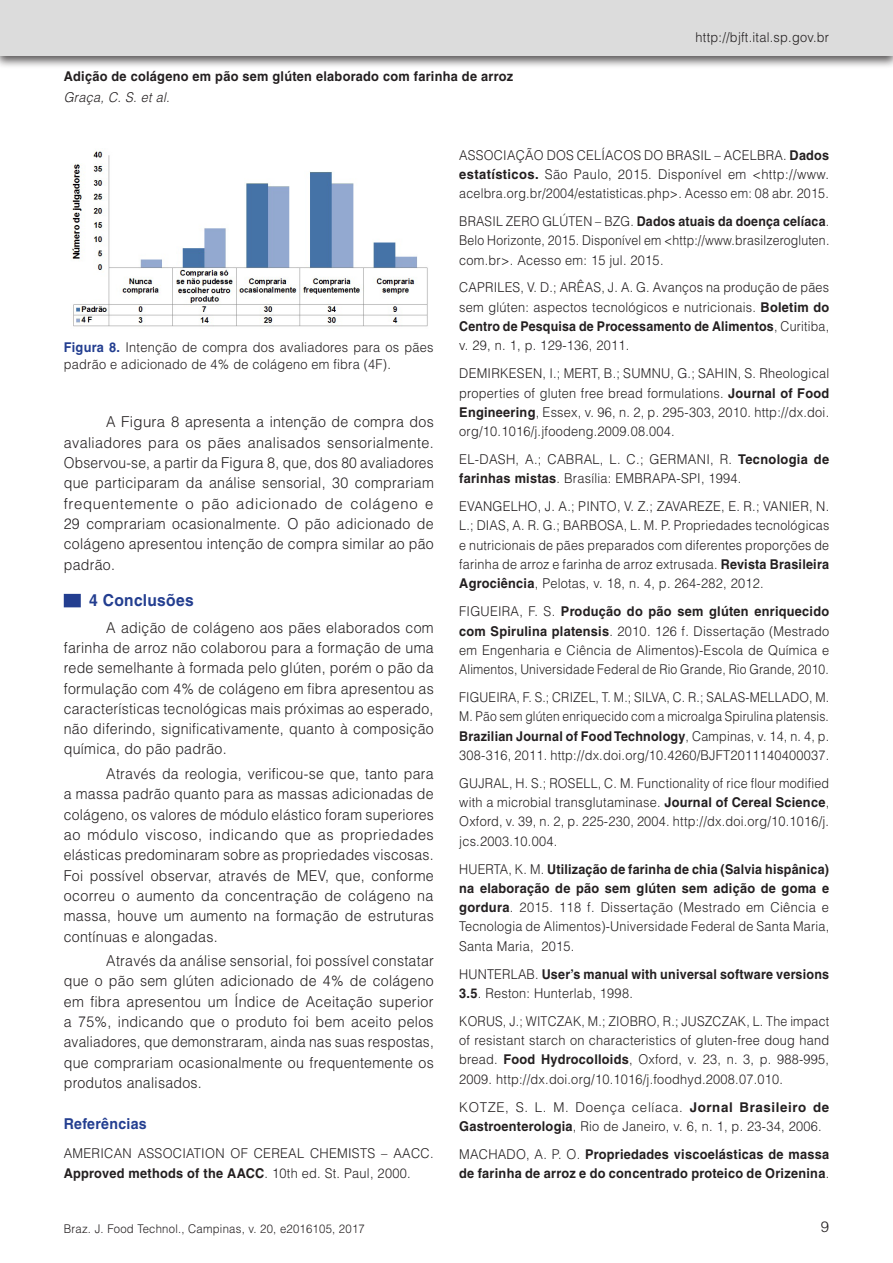
<style>
.page{position:relative;width:893px;height:1263px;background:#fff}
.page>*{position:absolute;margin:0;border:0;box-sizing:border-box;transform-origin:0 0}
.Heading1{font:700 16.5px "Helvetica";letter-spacing:.02em;color:#233e90;scale:.94 1}
.Paragraph{font:300 15px/20.2px "Helvetica";letter-spacing:.02em;color:#231f20;text-align:justify;scale:.94 1}
.ReferenceHead{font:700 15px "Helvetica";letter-spacing:.02em;color:#233e90;scale:.94 1}
.Paragraph-2{font:300 15px "Helvetica";letter-spacing:.02em;color:#231f20}
.Reference{font:300 13.5px/19.4px "Helvetica";letter-spacing:.02em;color:#231f20;text-align:justify;scale:.94 1}
.Reference-2{font:300 13.5px/19.4px "Helvetica";letter-spacing:.02em;color:#231f20;text-align:justify;scale:.93 1}
.Reference-3{font:300 13.5px/19.4px "Helvetica";letter-spacing:.02em;color:#231f20;text-align:justify;scale:.92 1}
.Reference-4{font:300 13.5px/19.4px "Helvetica";letter-spacing:.02em;color:#231f20;text-align:justify;scale:.91 1}
.Reference-5{font:300 13.5px/20.2px "Helvetica";letter-spacing:.02em;color:#231f20;scale:.95 1}
.Reference-6{font:700 13.5px/19.4px "Helvetica";letter-spacing:.02em;color:#231f20;scale:.94 1}
.Reference-7{font:300 13.5px/19.4px "Helvetica";letter-spacing:.05em;color:#231f20}
.FigureCaption{font:300 13.5px/16.2px "Helvetica";letter-spacing:.02em;color:#231f20;scale:.94 1}
.Reference-8{font:700 13.5px/19.4px "Helvetica";letter-spacing:.02em;color:#231f20;scale:.93 1}
.t1{font:italic 300 13.5px "Helvetica";letter-spacing:.02em;color:#231f20;scale:.94 1}
.t2{font:300 12px "Helvetica";letter-spacing:.02em;color:#231f20;scale:.94 1}
.s1{font-weight:700;color:#233e90}
.s2{font-weight:700}
.s3{font-weight:300}
</style>
<div class="page">
<div style="left:0;top:0;width:893px;height:69px;background:#231f20;opacity:.75"></div>
<div style="left:0;top:0;width:893px;height:56px;background:#dcdcdc"></div>
<img style="left:72px;top:151px;width:356px;height:176px">
<div style="left:64px;top:594px;width:17px;height:13px;background:#233e90"></div>
<p class="Reference-6" style="left:64px;top:67px;width:479px">Adição de colágeno em pão sem glúten elaborado com farinha de arroz</p>
<p class="t1" style="left:64px;top:89px;width:114px">Graça, C. S. et al.</p>
<p class="Reference" style="left:696px;top:28px;width:144px">http://bjft.ital.sp.gov.br</p>
<p class="FigureCaption" style="left:64px;top:339px;width:395px"><span class="s1">Figura 8.</span> Intenção de compra dos avaliadores para os pães padrão e adicionado de 4% de colágeno em fibra (4F).</p>
<p class="Paragraph" style="left:64px;top:412px;width:395px;text-indent:43px">A Figura 8 apresenta a intenção de compra dos avaliadores para os pães analisados sensorialmente.<br>Observou-se, a partir da Figura 8, que, dos 80 avaliadores que participaram da análise sensorial, 30 comprariam frequentemente o pão adicionado de colágeno e 29 comprariam ocasionalmente. O pão adicionado de colágeno apresentou intenção de compra similar ao pão padrão.</p>
<p class="Heading1" style="left:89px;top:590px;width:113px">4 Conclusões</p>
<p class="Paragraph" style="left:64px;top:617px;width:395px;text-indent:43px">A adição de colágeno aos pães elaborados com farinha de arroz não colaborou para a formação de uma rede semelhante à formada pelo glúten, porém o pão da formulação com 4% de colágeno em fibra apresentou as características tecnológicas mais próximas ao esperado, não diferindo, significativamente, quanto à composição química, do pão padrão.</p>
<p class="Paragraph" style="left:64px;top:763px;width:395px;text-indent:43px">Através da reologia, verificou-se que, tanto para a massa padrão quanto para as massas adicionadas de colágeno, os valores de módulo elástico foram superiores ao módulo viscoso, indicando que as propriedades elásticas predominaram sobre as propriedades viscosas.<br>Foi possível observar, através de MEV, que, conforme ocorreu o aumento da concentração de colágeno na massa, houve um aumento na formação de estruturas contínuas e alongadas.</p>
<p class="Paragraph" style="left:64px;top:950px;width:395px;text-indent:43px">Através da análise sensorial, foi possível constatar que o pão sem glúten adicionado de 4% de colágeno em fibra apresentou um Índice de Aceitação superior a 75%, indicando que o produto foi bem aceito pelos avaliadores, que demonstraram, ainda nas suas respostas, que comprariam ocasionalmente ou frequentemente os produtos analisados.</p>
<p class="ReferenceHead" style="left:64px;top:1114px;width:90px">Referências</p>
<p class="Reference-5" style="left:64px;top:1142px;width:391px">AMERICAN ASSOCIATION OF CEREAL CHEMISTS – AACC.<br><span class="s2">Approved methods of the AACC</span>. 10th ed. St. Paul, 2000.</p>
<p class="Reference" style="left:459px;top:145px;width:395px">ASSOCIAÇÃO DOS CELÍACOS DO BRASIL – ACELBRA. <span class="s2">Dados estatísticos.</span> São Paulo, 2015. Disponível em &lt;http://www. acelbra.org.br/2004/estatisticas.php&gt;. Acesso em: 08 abr. 2015.</p>
<p class="Reference-3" style="left:459px;top:211px;width:404px">BRASIL ZERO GLÚTEN – BZG. <span class="s2">Dados atuais da doença celíaca</span>.<br>Belo Horizonte, 2015. Disponível em &lt;http://www.brasilzerogluten. com.br&gt;. Acesso em: 15 jul. 2015.</p>
<p class="Reference-2" style="left:459px;top:278px;width:399px">CAPRILES, V. D.; ARÊAS, J. A. G. Avanços na produção de pães sem glúten: aspectos tecnológicos e nutricionais. <span class="s2">Boletim do Centro de Pesquisa de Processamento de Alimentos</span>, Curitiba, v. 29, n. 1, p. 129-136, 2011.</p>
<p class="Reference" style="left:459px;top:364px;width:395px">DEMIRKESEN, I.; MERT, B.; SUMNU, G.; SAHIN, S. Rheological properties of gluten free bread formulations. <span class="s2">Journal of Food Engineering</span>, Essex, v. 96, n. 2, p. 295-303, 2010. http://dx.doi. org/10.1016/j.jfoodeng.2009.08.004.</p>
<p class="Reference-5" style="left:459px;top:449px;width:391px;line-height:19.4px">EL-DASH, A.; CABRAL, L. C.; GERMANI, R. <span class="s2">Tecnologia de farinhas mistas</span>. Brasília: EMBRAPA-SPI, 1994.</p>
<p class="Reference" style="left:459px;top:496px;width:395px">EVANGELHO, J. A.; PINTO, V. Z.; ZAVAREZE, E. R.; VANIER, N.<br>L.; DIAS, A. R. G.; BARBOSA, L. M. P. Propriedades tecnológicas e nutricionais de pães preparados com diferentes proporções de farinha de arroz e farinha de arroz extrusada. <span class="s2">Revista Brasileira Agrociência</span>, Pelotas, v. 18, n. 4, p. 264-282, 2012.</p>
<p class="Reference" style="left:459px;top:602px;width:395px">FIGUEIRA, F. S. <span class="s2">Produção do pão sem glúten enriquecido com Spirulina platensis</span>. 2010. 126 f. Dissertação (Mestrado em Engenharia e Ciência de Alimentos)-Escola de Química e Alimentos, Universidade Federal de Rio Grande, Rio Grande, 2010.</p>
<p class="Reference-4" style="left:459px;top:687px;width:408px">FIGUEIRA, F. S.; CRIZEL, T. M.; SILVA, C. R.; SALAS-MELLADO, M.<br>M. Pão sem glúten enriquecido com a microalga Spirulina platensis.<br><span class="s2">Brazilian Journal of Food Technology</span>, Campinas, v. 14, n. 4, p.<br>308-316, 2011. http://dx.doi.org/10.4260/BJFT2011140400037.</p>
<p class="Reference-2" style="left:459px;top:773px;width:399px">GUJRAL, H. S.; ROSELL, C. M. Functionality of rice flour modified with a microbial transglutaminase. <span class="s2">Journal of Cereal Science</span>, Oxford, v. 39, n. 2, p. 225-230, 2004. http://dx.doi.org/10.1016/j. jcs.2003.10.004.</p>
<p class="Reference-2" style="left:459px;top:859px;width:399px">HUERTA, K. M. <span class="s2">Utilização de farinha de chia (Salvia hispânica) na elaboração de pão sem glúten sem adição de goma e gordura</span>. 2015. 118 f. Dissertação (Mestrado em Ciência e Tecnologia de Alimentos)-Universidade Federal de Santa Maria, Santa Maria, 2015.</p>
<p class="Reference-8" style="left:459px;top:964px;width:399px"><span class="s3">HUNTERLAB.</span> User’s manual with universal software versions<br>3.5<span class="s3">. Reston: Hunterlab, 1998.</span></p>
<p class="Reference-3" style="left:459px;top:1011px;width:404px">KORUS, J.; WITCZAK, M.; ZIOBRO, R.; JUSZCZAK, L. The impact of resistant starch on characteristics of gluten-free doug hand bread. <span class="s2">Food Hydrocolloids</span>, Oxford, v. 23, n. 3, p. 988-995, 2009. http://dx.doi.org/10.1016/j.foodhyd.2008.07.010.</p>
<p class="Reference-7" style="left:459px;top:1097px;width:371px">KOTZE, S. L. M. Doença celíaca. <span class="s2">Jornal Brasileiro de<br>Gastroenterologia</span>, Rio de Janeiro, v. 6, n. 1, p. 23-34, 2006.</p>
<p class="Reference-6" style="left:459px;top:1144px;width:395px"><span class="s3">MACHADO, A. P. O.</span> Propriedades viscoelásticas de massa de farinha de arroz e do concentrado proteico de Orizenina<span class="s3">.</span></p>
<p class="t2" style="left:64px;top:1221px;width:322px">Braz. J. Food Technol., Campinas, v. 20, e2016105, 2017</p>
<p class="Paragraph-2" style="left:821px;top:1217px;width:10px">9</p>
</div>
